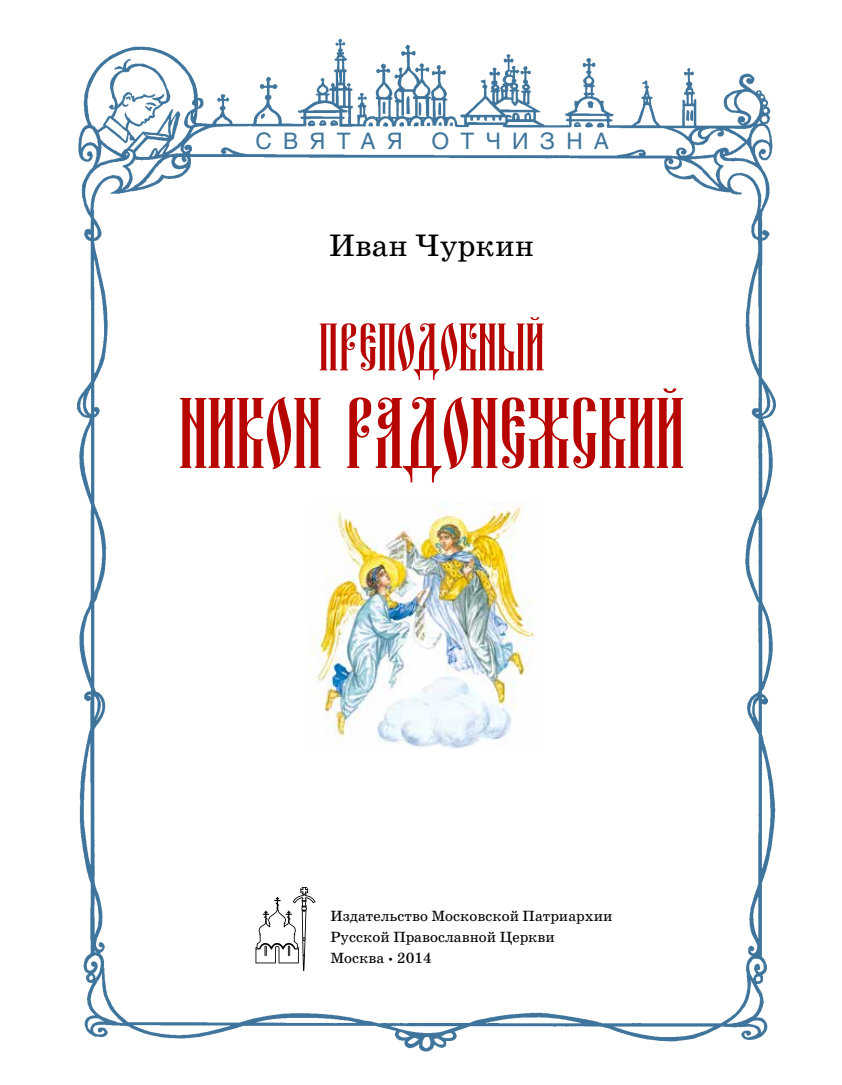
<style>
.page{position:relative;width:842px;height:1085px;background:#fff}
.page>*{position:absolute;margin:0;border:0;box-sizing:border-box;transform-origin:0 0}
.t1{font:105px "Fita V2";color:#b70502}
.t2{font:90px "Fita V2";color:#b70502}
.t3{font:31.5px "School Book C";color:#000}
.t4{font:22.5px "Helios";letter-spacing:.5em;color:#3f759c}
.t5{font:15px/21px "School Book C";color:#000}
</style>
<div class="page">
<img style="left:77px;top:38px;width:699px;height:1014px">
<svg style="left:255px;top:886px;width:60px;height:84px"></svg>
<img style="left:308px;top:502px;width:235px;height:246px">
<h3 class="t4" style="left:255px;top:128px;width:149px">СВЯТАЯ</h3>
<h3 class="t4" style="left:432px;top:128px;width:179px">ОТЧИЗНА</h3>
<h3 class="t3" style="left:329px;top:229px;width:206px">Иван Чуркин</h3>
<h2 class="t2" style="left:319px;top:290px;width:227px">преподобный</h2>
<h1 class="t1" style="left:179px;top:374px;width:507px">НИКОН РАДОНЕЖСКИЙ</h1>
<p class="t5" style="left:330px;top:905px;width:284px">Издательство Московской Патриархии<br>Русской Православной Церкви<br>Москва • 2014</p>
</div>
